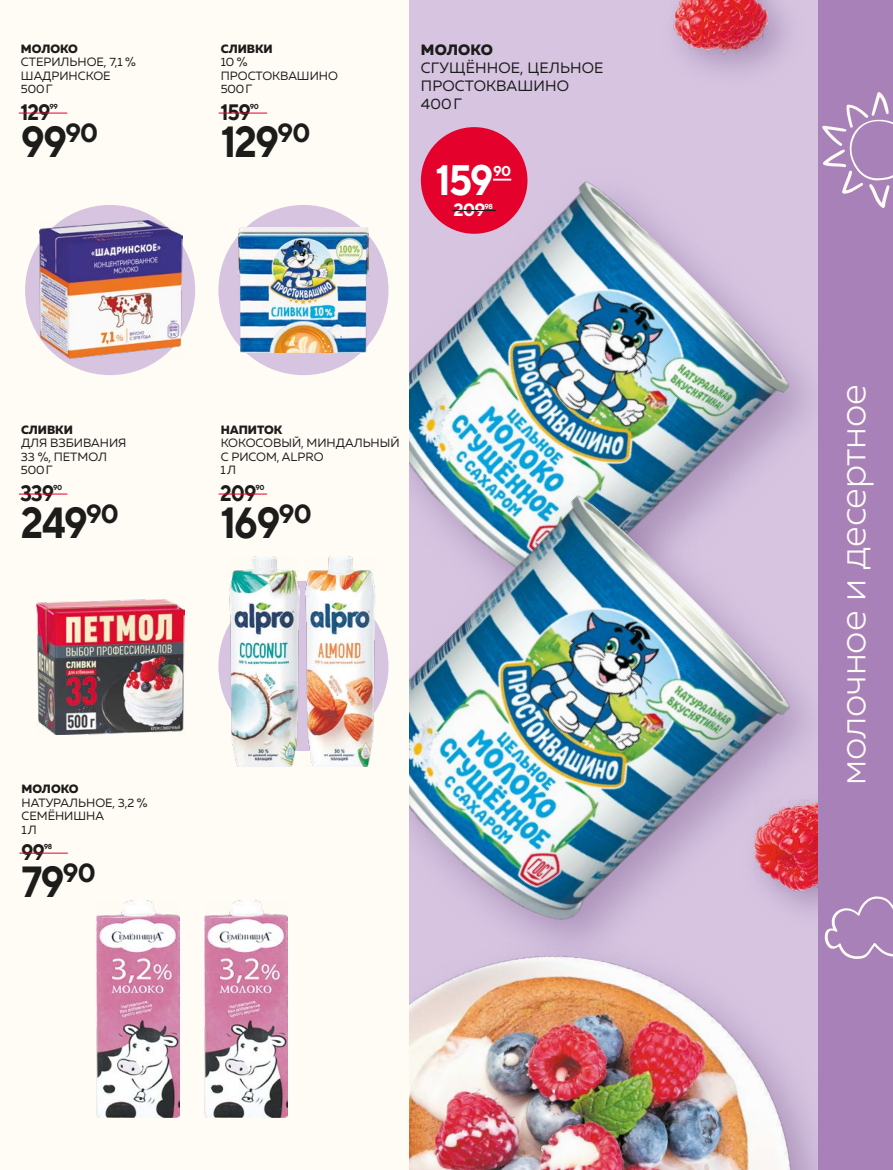
<style>
.page{position:relative;width:893px;height:1170px;background:#fff}
.page>*{position:absolute;margin:0;border:0;box-sizing:border-box;transform-origin:0 0}
.t1{font:700 43.5px "TT Norms";letter-spacing:-.05em;color:#1c1c1b;scale:.9 1}
.t2{font:700 42.45px "TT Norms";color:#fff;scale:.9 1}
.t3{font:300 37.5px "Muller";letter-spacing:-.005em;color:#fffbf5}
.t4{font:700 22.35px "TT Norms";letter-spacing:-.05em;color:#1c1c1b;scale:.9 1}
.t5{font:700 17.7px "TT Norms";color:#fff}
.t6{font:15px/18px "Muller";letter-spacing:.01em;color:#1c1c1b}
.t7{font:800 15px "Muller";letter-spacing:.01em;color:#1c1c1b}
.t8{font:700 14.25px "TT Norms";color:#fff}
.t9{font:12px/13.5px "Muller";color:#1c1c1b}
.t10{font:800 12px "Muller";color:#1c1c1b}
.t11{font:700 7.35px "TT Norms";color:#fff}
.t12{font:700 7.2px "TT Norms";letter-spacing:-.05em;color:#1c1c1b}
</style>
<div class="page">
<div style="left:408px;top:0;width:411px;height:1169px;background:#d6c4e1"></div>
<div style="left:658px;top:0;width:150px;height:94px;background:#6d4a80;opacity:.4"></div>
<img style="left:671px;top:0;width:97px;height:54px">
<div style="left:360px;top:162px;width:483px;height:483px;background:#6d4a80;opacity:.4"></div>
<img style="left:408px;top:176px;width:388px;height:300px">
<div style="left:345px;top:476px;width:498px;height:498px;background:#6d4a80;opacity:.4"></div>
<img style="left:408px;top:489px;width:388px;height:420px">
<img style="left:408px;top:909px;width:411px;height:260px">
<div style="left:0;top:0;width:408px;height:1169px;background:#fffbf5"></div>
<hr style="left:219px;top:493px;width:48px;height:1px;background:#e4022c">
<div style="left:218px;top:581px;width:170px;height:170px;background:#d6c4e1;border-radius:50%"></div>
<img style="left:306px;top:556px;width:69px;height:210px">
<img style="left:230px;top:556px;width:69px;height:210px">
<hr style="left:19px;top:852px;width:49px;height:1px;background:#e4022c">
<img style="left:97px;top:900px;width:82px;height:217px">
<img style="left:205px;top:900px;width:82px;height:217px">
<div style="left:421px;top:127px;width:106px;height:107px;background:#e4022c;border-radius:50%"></div>
<svg style="left:493px;top:179px;width:18px;height:1px"></svg>
<hr style="left:453px;top:210px;width:43px;height:1px;background:#1c1c1b">
<hr style="left:19px;top:493px;width:48px;height:1px;background:#e4022c">
<hr style="left:19px;top:113px;width:48px;height:1px;background:#e4022c">
<hr style="left:219px;top:113px;width:48px;height:1px;background:#e4022c">
<div style="left:218px;top:205px;width:170px;height:170px;background:#d6c4e1;border-radius:50%"></div>
<div style="left:25px;top:205px;width:170px;height:170px;background:#d6c4e1;border-radius:50%"></div>
<img style="left:39px;top:220px;width:143px;height:139px">
<img style="left:36px;top:600px;width:149px;height:135px">
<img style="left:238px;top:227px;width:131px;height:125px">
<div style="left:819px;top:0;width:74px;height:1169px;background:#a881b9"></div>
<svg style="left:822px;top:92px;width:71px;height:116px"></svg>
<svg style="left:824px;top:896px;width:69px;height:63px"></svg>
<p class="t10" style="left:21px;top:41px;width:59px">МОЛОКО</p>
<p class="t9" style="left:21px;top:55px;width:117px">СТЕРИЛЬНОЕ, 7,1 %<br>ШАДРИНСКОЕ<br>500Г</p>
<p class="t10" style="left:221px;top:41px;width:53px">СЛИВКИ</p>
<p class="t9" style="left:221px;top:55px;width:119px">10%<br>ПРОСТОКВАШИНО<br>500Г</p>
<h3 class="t4" style="left:21px;top:98px;width:35px">129</h3>
<p class="t12" style="left:50px;top:102px;width:10px">99</p>
<h3 class="t4" style="left:220px;top:98px;width:35px">159</h3>
<p class="t12" style="left:250px;top:102px;width:11px">90</p>
<h1 class="t1" style="left:21px;top:115px;width:88px">99<sup>90</sup></h1>
<h1 class="t1" style="left:221px;top:115px;width:101px">129<sup>90</sup></h1>
<p class="t7" style="left:421px;top:40px;width:74px">МОЛОКО</p>
<p class="t6" style="left:421px;top:59px;width:184px">СГУЩЁННОЕ, ЦЕЛЬНОЕ<br>ПРОСТОКВАШИНО<br>400Г</p>
<h2 class="t2" style="left:435px;top:154px;width:66px">159</h2>
<p class="t8" style="left:493px;top:162px;width:20px">90</p>
<h3 class="t5" style="left:453px;top:198px;width:34px">209</h3>
<p class="t11" style="left:484px;top:201px;width:10px">98</p>
<p class="t10" style="left:21px;top:422px;width:53px">СЛИВКИ</p>
<p class="t9" style="left:21px;top:436px;width:107px">ДЛЯ ВЗБИВАНИЯ<br>33 %, ПЕТМОЛ<br>500Г</p>
<h1 class="t1" style="left:21px;top:495px;width:111px">249<sup>90</sup></h1>
<h3 class="t4" style="left:21px;top:478px;width:39px">339</h3>
<p class="t12" style="left:53px;top:483px;width:11px">90</p>
<p class="t10" style="left:221px;top:422px;width:63px">НАПИТОК</p>
<p class="t9" style="left:221px;top:436px;width:180px">КОКОСОВЫЙ, МИНДАЛЬНЫЙ<br>С РИСОМ, ALPRO<br>1Л</p>
<h1 class="t1" style="left:221px;top:495px;width:103px">169<sup>90</sup></h1>
<h3 class="t4" style="left:220px;top:478px;width:42px">209</h3>
<p class="t12" style="left:255px;top:483px;width:11px">90</p>
<p class="t10" style="left:22px;top:781px;width:59px">МОЛОКО</p>
<p class="t9" style="left:21px;top:795px;width:128px">НАТУРАЛЬНОЕ, 3,2 %<br>СЕМЁНИШНА<br>1Л</p>
<h1 class="t1" style="left:21px;top:854px;width:84px">79<sup>90</sup></h1>
<h3 class="t4" style="left:21px;top:837px;width:28px">99</h3>
<p class="t12" style="left:44px;top:842px;width:10px">98</p>
<h3 class="t3" style="left:830px;top:785px;width:402px;rotate:-90deg">молочное и десертное</h3>
</div>
